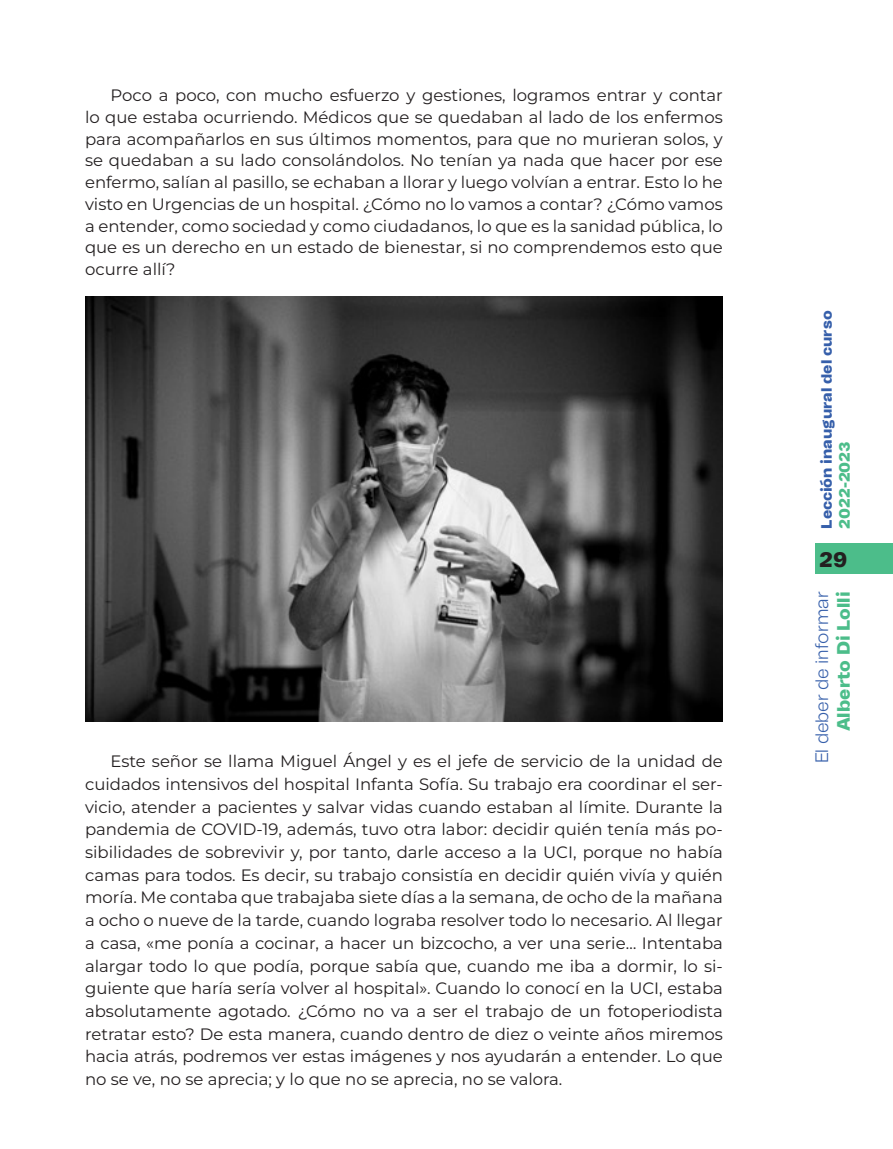
<style>
.page{position:relative;width:893px;height:1149px;background:#fff}
.page>*{position:absolute;margin:0;border:0;box-sizing:border-box;transform-origin:0 0}
.t1{font:900 21px "Tomato Grotesk";color:#231f20}
.t2{font:300 18px "Tomato Grotesk";color:#365faa}
.t3{font:900 18px "Tomato Grotesk";color:#4cbd8a}
.Normal1{font:16.5px/22.6px "Montserrat";color:#231f20;text-align:justify}
.t4{font:900 15px "Tomato Grotesk";color:#365faa}
.t5{font:900 15px "Tomato Grotesk";letter-spacing:-.02em;color:#4cbd8a}
</style>
<div class="page">
<div style="left:815px;top:542px;width:78px;height:31px;background:#4cbd8a"></div>
<img style="left:85px;top:296px;width:638px;height:425px">
<p class="Normal1" style="left:85px;top:84px;width:639px;line-height:21.8px;text-indent:26px">Poco a poco, con mucho esfuerzo y gestiones, logramos entrar y contar lo que estaba ocurriendo. Médicos que se quedaban al lado de los enfermos para acompañarlos en sus últimos momentos, para que no murieran solos, y se quedaban a su lado consolándolos. No tenían ya nada que hacer por ese enfermo, salían al pasillo, se echaban a llorar y luego volvían a entrar. Esto lo he visto en Urgencias de un hospital. ¿Cómo no lo vamos a contar? ¿Cómo vamos a entender, como sociedad y como ciudadanos, lo que es la sanidad pública, lo que es un derecho en un estado de bienestar, si no comprendemos esto que ocurre allí?</p>
<p class="Normal1" style="left:85px;top:749px;width:639px;text-indent:26px">Este señor se llama Miguel Ángel y es el jefe de servicio de la unidad de cuidados intensivos del hospital Infanta Sofía. Su trabajo era coordinar el ser&shy;vicio, atender a pacientes y salvar vidas cuando estaban al límite. Durante la pandemia de COVID-19, además, tuvo otra labor: decidir quién tenía más po&shy;sibilidades de sobrevivir y, por tanto, darle acceso a la UCI, porque no había camas para todos. Es decir, su trabajo consistía en decidir quién vivía y quién moría. Me contaba que trabajaba siete días a la semana, de ocho de la mañana a ocho o nueve de la tarde, cuando lograba resolver todo lo necesario. Al llegar a casa, «me ponía a cocinar, a hacer un bizcocho, a ver una serie… Intentaba alargar todo lo que podía, porque sabía que, cuando me iba a dormir, lo si&shy;guiente que haría sería volver al hospital». Cuando lo conocí en la UCI, estaba absolutamente agotado. ¿Cómo no va a ser el trabajo de un fotoperiodista retratar esto? De esta manera, cuando dentro de diez o veinte años miremos hacia atrás, podremos ver estas imágenes y nos ayudarán a entender. Lo que no se ve, no se aprecia; y lo que no se aprecia, no se valora.</p>
<p class="t4" style="left:815px;top:528px;width:220px;rotate:-90deg">Lección inaugural del curso</p>
<p class="t5" style="left:833px;top:528px;width:88px;rotate:-90deg">2022-2023</p>
<p class="t1" style="left:819px;top:543px;width:30px">29</p>
<p class="t2" style="left:810px;top:763px;width:173px;rotate:-90deg">El deber de informar</p>
<p class="t3" style="left:830px;top:731px;width:141px;rotate:-90deg">Alberto Di Lolli</p>
</div>
